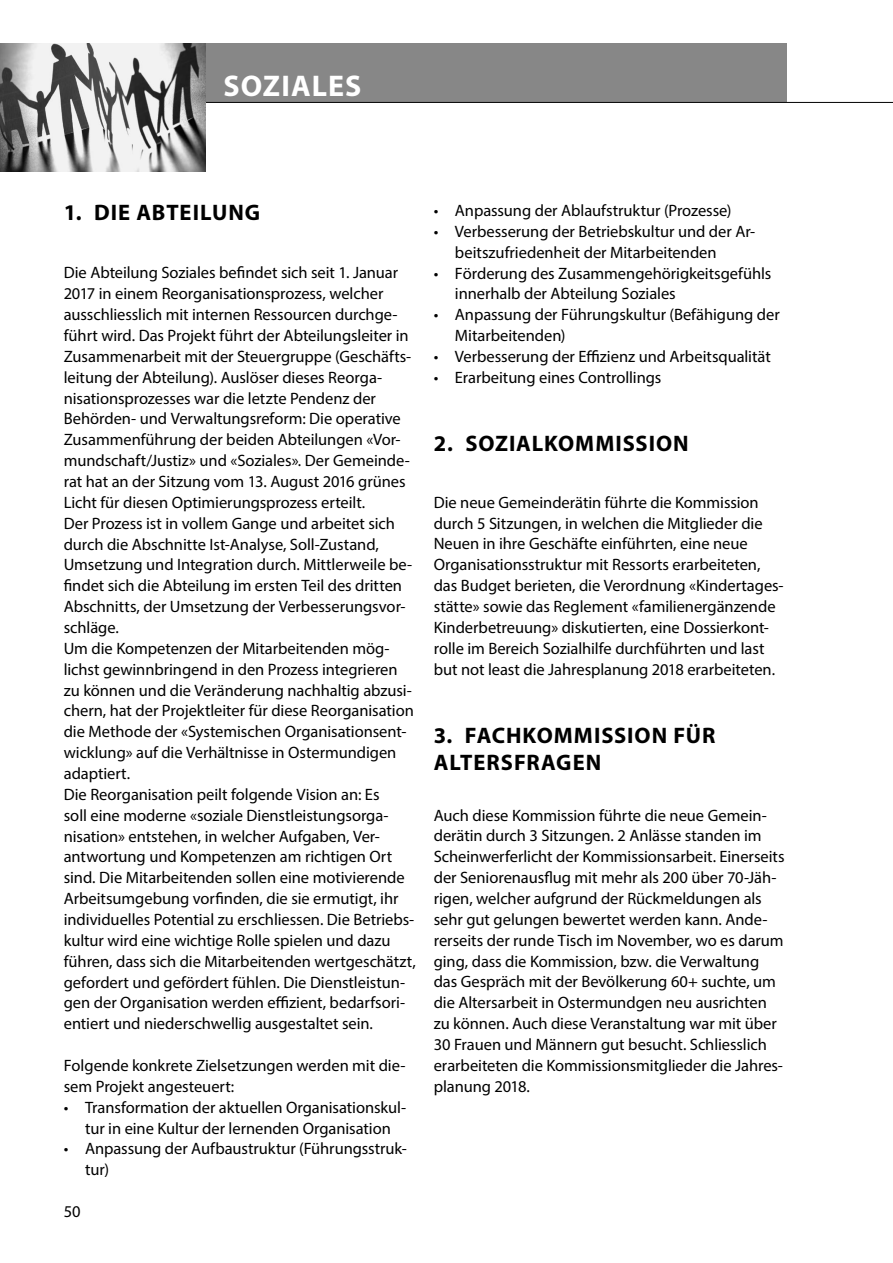
<style>
.page{position:relative;width:893px;height:1263px;background:#fff}
.page>*{position:absolute;margin:0;border:0;box-sizing:border-box;transform-origin:0 0}
.t1{font:700 30px "Myriad Pro";letter-spacing:.035em;color:#fff}
.t2{font:700 22.5px/27px "Myriad Pro";letter-spacing:.04em;color:#000}
.t3{font:16.5px/20.9px "Myriad Pro";letter-spacing:-.005em;color:#000}
</style>
<div class="page">
<div style="left:206px;top:44px;width:581px;height:58px;background:#878787"></div>
<hr style="left:0;top:102px;width:893px;height:1px;background:#000">
<img style="left:0;top:44px;width:206px;height:127px">
<h1 class="t1" style="left:224px;top:66px;width:139px">SOZIALES</h1>
<h2 class="t2" style="left:64px;top:198px;width:198px">1. DIE ABTEILUNG</h2>
<p class="t3" style="left:64px;top:262px;width:353px">Die Abteilung Soziales befindet sich seit 1. Januar 2017 in einem Reorganisationsprozess, welcher ausschliesslich mit internen Ressourcen durchge&shy;führt wird. Das Projekt führt der Abteilungsleiter in Zusammenarbeit mit der Steuergruppe (Geschäfts&shy;leitung der Abteilung). Auslöser dieses Reorga&shy;nisationsprozesses war die letzte Pendenz der Behörden- und Verwaltungsreform: Die operative Zusammenführung der beiden Abteilungen «Vor&shy;mundschaft/Justiz» und «Soziales». Der Gemeinde&shy;rat hat an der Sitzung vom 13. August 2016 grünes Licht für diesen Optimierungsprozess erteilt.<br>Der Prozess ist in vollem Gange und arbeitet sich durch die Abschnitte Ist-Analyse, Soll-Zustand, Umsetzung und Integration durch. Mittlerweile be&shy;findet sich die Abteilung im ersten Teil des dritten Abschnitts, der Umsetzung der Verbesserungsvor&shy;schläge.<br>Um die Kompetenzen der Mitarbeitenden mög&shy;lichst gewinnbringend in den Prozess integrieren zu können und die Veränderung nachhaltig abzusi&shy;chern, hat der Projektleiter für diese Reorganisation die Methode der «Systemischen Organisationsent&shy;wicklung» auf die Verhältnisse in Ostermundigen adaptiert.<br>Die Reorganisation peilt folgende Vision an: Es<br>soll eine moderne «soziale Dienstleistungsorga&shy;nisation» entstehen, in welcher Aufgaben, Ver&shy;antwortung und Kompetenzen am richtigen Ort sind. Die Mitarbeitenden sollen eine motivierende Arbeitsumgebung vorfinden, die sie ermutigt, ihr individuelles Potential zu erschliessen. Die Betriebs&shy;kultur wird eine wichtige Rolle spielen und dazu führen, dass sich die Mitarbeitenden wertgeschätzt, gefordert und gefördert fühlen. Die Dienstleistun&shy;gen der Organisation werden effizient, bedarfsori&shy;entiert und niederschwellig ausgestaltet sein.</p>
<p class="t3" style="left:64px;top:1055px;width:343px">Folgende konkrete Zielsetzungen werden mit die&shy;sem Projekt angesteuert:</p>
<p class="t3" style="left:64px;top:1096px;width:344px;text-align:center">• Transformation der aktuellen Organisationskul&shy;tur in eine Kultur der lernenden Organisation</p>
<p class="t3" style="left:85px;top:1138px;width:323px;text-indent:-21px">• Anpassung der Aufbaustruktur (Führungsstruk&shy;tur)</p>
<p class="t3" style="left:64px;top:1200px;width:18px">50</p>
<p class="t3" style="left:434px;top:200px;width:299px">• Anpassung der Ablaufstruktur (Prozesse)</p>
<p class="t3" style="left:455px;top:221px;width:302px;text-indent:-21px">• Verbesserung der Betriebskultur und der Ar&shy;beitszufriedenheit der Mitarbeitenden</p>
<p class="t3" style="left:455px;top:262px;width:318px;text-indent:-21px">• Förderung des Zusammengehörigkeitsgefühls innerhalb der Abteilung Soziales</p>
<p class="t3" style="left:455px;top:304px;width:326px;text-indent:-21px">• Anpassung der Führungskultur (Befähigung der<br>Mitarbeitenden)</p>
<p class="t3" style="left:434px;top:346px;width:339px">• Verbesserung der Effizienz und Arbeitsqualität</p>
<p class="t3" style="left:434px;top:367px;width:229px">• Erarbeitung eines Controllings</p>
<h2 class="t2" style="left:434px;top:429px;width:257px">2. SOZIALKOMMISSION</h2>
<p class="t3" style="left:434px;top:491px;width:350px">Die neue Gemeinderätin führte die Kommission durch 5 Sitzungen, in welchen die Mitglieder die Neuen in ihre Geschäfte einführten, eine neue Organisationsstruktur mit Ressorts erarbeiteten, das Budget berieten, die Verordnung «Kindertages&shy;stätte» sowie das Reglement «familienergänzende Kinderbetreuung» diskutierten, eine Dossierkont&shy;rolle im Bereich Sozialhilfe durchführten und last but not least die Jahresplanung 2018 erarbeiteten.</p>
<h2 class="t2" style="left:434px;top:721px;width:283px">3. FACHKOMMISSION FÜR<br>ALTERSFRAGEN</h2>
<p class="t3" style="left:434px;top:804px;width:352px">Auch diese Kommission führte die neue Gemein&shy;derätin durch 3 Sitzungen. 2 Anlässe standen im Scheinwerferlicht der Kommissionsarbeit. Einerseits der Seniorenausflug mit mehr als 200 über 70-Jäh&shy;rigen, welcher aufgrund der Rückmeldungen als sehr gut gelungen bewertet werden kann. Ande&shy;rerseits der runde Tisch im November, wo es darum ging, dass die Kommission, bzw. die Verwaltung das Gespräch mit der Bevölkerung 60+ suchte, um die Altersarbeit in Ostermundgen neu ausrichten zu können. Auch diese Veranstaltung war mit über 30 Frauen und Männern gut besucht. Schliesslich erarbeiteten die Kommissionsmitglieder die Jahres&shy;planung 2018.</p>
</div>
